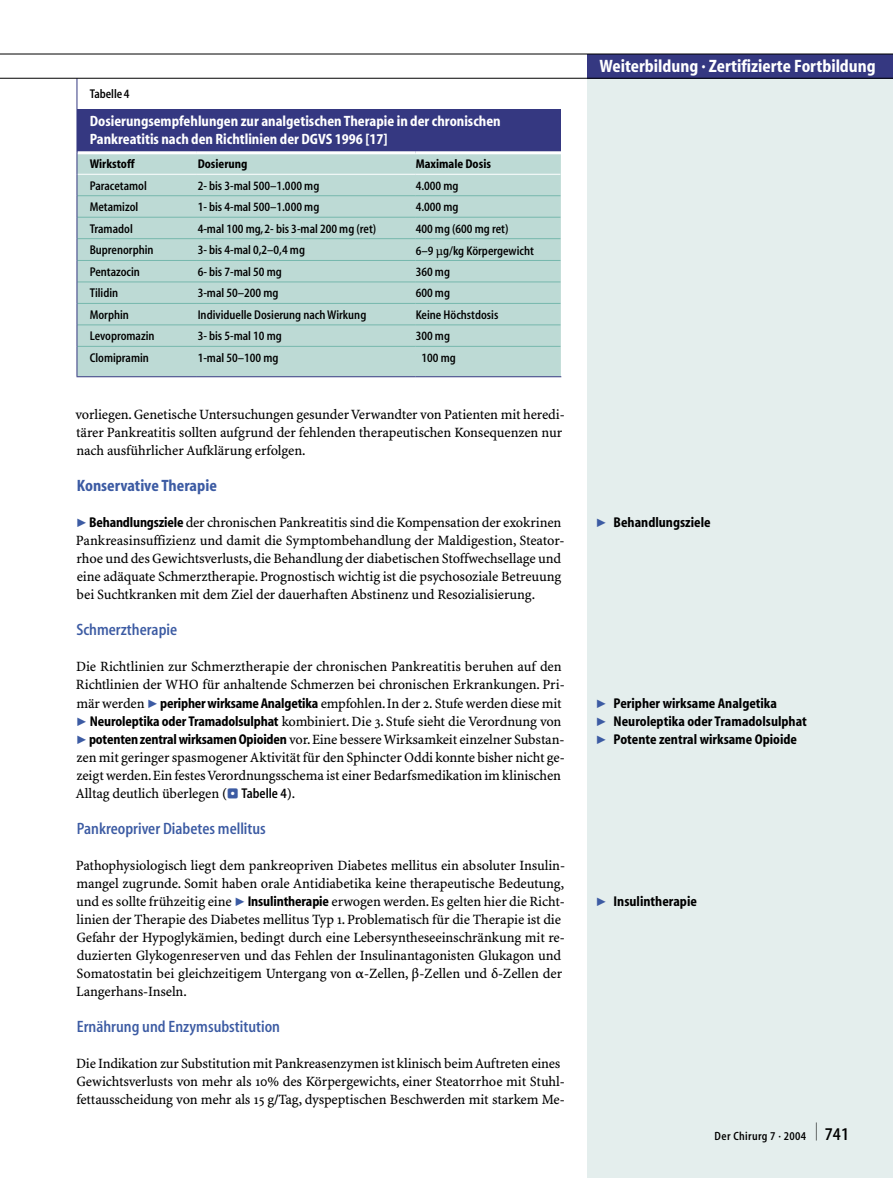
<style>
.page{position:relative;width:893px;height:1178px;background:#fff}
.page>*{position:absolute;margin:0;border:0;box-sizing:border-box;transform-origin:0 0}
.t1{font:700 condensed 18px "S Myriad";color:#fff}
.t2{font:600 condensed 16.5px "S Myriad";color:#3c5ba3}
.t3{font:700 condensed 16.5px "S Myriad";color:#3c5ba3}
.t4{font:700 condensed 15px/18px "S Myriad";color:#fff}
.t5{font:14.25px/18px "S Minion Plus";letter-spacing:-.01em;color:#000}
.t6{font:700 condensed 14.25px/18px "S Myriad";color:#000}
.t7{font:600 condensed 12.75px "S Myriad";color:#000}
.t8{font:700 condensed 12.75px "S Myriad";color:#000}
.t9{font:600 condensed 12px "S Myriad";letter-spacing:.03em;color:#000}
.s1{font-family:"S Myriad";font-weight:700;font-stretch:condensed}
.s2{font-family:"S Buttons";font-size:13.5px;color:#3c5ba3}
.s3{font-family:"S Myriad";font-weight:600;font-stretch:condensed}
.s4{font-size:18px}
</style>
<div class="page">
<div style="left:587px;top:78px;width:306px;height:1100px;background:#e4eeed"></div>
<div style="left:77px;top:109px;width:484px;height:44px;background:#353881"></div>
<div style="left:78px;top:154px;width:483px;height:222px;background:#bddad5"></div>
<hr style="left:77px;top:151px;width:120px;height:3px;background:#fff">
<hr style="left:197px;top:151px;width:219px;height:3px;background:#fff">
<hr style="left:416px;top:151px;width:145px;height:3px;background:#fff">
<hr style="left:77px;top:174px;width:120px;height:1px;background:#fff">
<hr style="left:197px;top:174px;width:219px;height:1px;background:#fff">
<hr style="left:416px;top:174px;width:144px;height:1px;background:#fff">
<hr style="left:77px;top:195px;width:120px;height:1px;background:#76b8ad">
<hr style="left:197px;top:195px;width:219px;height:1px;background:#76b8ad">
<hr style="left:416px;top:195px;width:144px;height:1px;background:#76b8ad">
<hr style="left:77px;top:217px;width:120px;height:1px;background:#76b8ad">
<hr style="left:197px;top:217px;width:219px;height:1px;background:#76b8ad">
<hr style="left:416px;top:217px;width:144px;height:1px;background:#76b8ad">
<hr style="left:77px;top:238px;width:120px;height:1px;background:#76b8ad">
<hr style="left:197px;top:238px;width:219px;height:1px;background:#76b8ad">
<hr style="left:416px;top:238px;width:144px;height:1px;background:#76b8ad">
<hr style="left:77px;top:260px;width:120px;height:1px;background:#76b8ad">
<hr style="left:197px;top:260px;width:219px;height:1px;background:#76b8ad">
<hr style="left:416px;top:260px;width:144px;height:1px;background:#76b8ad">
<hr style="left:77px;top:281px;width:120px;height:1px;background:#76b8ad">
<hr style="left:197px;top:281px;width:219px;height:1px;background:#76b8ad">
<hr style="left:416px;top:281px;width:144px;height:1px;background:#76b8ad">
<hr style="left:77px;top:303px;width:120px;height:1px;background:#76b8ad">
<hr style="left:197px;top:303px;width:219px;height:1px;background:#76b8ad">
<hr style="left:416px;top:303px;width:144px;height:1px;background:#76b8ad">
<hr style="left:77px;top:324px;width:120px;height:1px;background:#76b8ad">
<hr style="left:197px;top:324px;width:219px;height:1px;background:#76b8ad">
<hr style="left:416px;top:324px;width:144px;height:1px;background:#76b8ad">
<hr style="left:77px;top:346px;width:120px;height:1px;background:#76b8ad">
<hr style="left:197px;top:346px;width:219px;height:1px;background:#76b8ad">
<hr style="left:416px;top:346px;width:144px;height:1px;background:#76b8ad">
<hr style="left:77px;top:78px;width:1px;height:31px;background:#353881">
<hr style="left:77px;top:109px;width:1px;height:44px;background:#353881">
<svg style="left:77px;top:153px;width:1px;height:193px"></svg>
<hr style="left:77px;top:346px;width:1px;height:30px;background:#353881">
<hr style="left:77px;top:376px;width:120px;height:1px;background:#353881">
<hr style="left:197px;top:376px;width:219px;height:1px;background:#353881">
<hr style="left:416px;top:376px;width:145px;height:1px;background:#353881">
<div style="left:587px;top:54px;width:306px;height:24px;background:#353881"></div>
<hr style="left:0;top:54px;width:893px;height:1px;background:#000">
<hr style="left:0;top:78px;width:893px;height:1px;background:#000">
<svg style="left:436px;top:249px;width:7px;height:9px"></svg>
<p class="t7" style="left:90px;top:88px;width:41px">Tabelle 4</p>
<p class="t4" style="left:90px;top:113px;width:412px">Dosierungsempfehlungen zur analgetischen Therapie in der chronischen<br>Pankreatitis nach den Richtlinien der DGVS 1996 [17]</p>
<p class="t8" style="left:90px;top:158px;width:47px">Wirkstoff</p>
<p class="t8" style="left:198px;top:158px;width:51px">Dosierung</p>
<p class="t8" style="left:416px;top:158px;width:77px">Maximale Dosis</p>
<p class="t7" style="left:90px;top:179px;width:59px">Paracetamol</p>
<p class="t7" style="left:198px;top:179px;width:123px">2- bis 3-mal 500–1.000 mg</p>
<p class="t7" style="left:416px;top:179px;width:44px">4.000 mg</p>
<p class="t7" style="left:90px;top:201px;width:50px">Metamizol</p>
<p class="t7" style="left:198px;top:201px;width:123px">1- bis 4-mal 500–1.000 mg</p>
<p class="t7" style="left:416px;top:201px;width:44px">4.000 mg</p>
<p class="t7" style="left:90px;top:222px;width:45px">Tramadol</p>
<p class="t7" style="left:198px;top:222px;width:180px">4-mal 100 mg, 2- bis 3-mal 200 mg (ret)</p>
<p class="t7" style="left:416px;top:222px;width:94px">400 mg (600 mg ret)</p>
<p class="t7" style="left:90px;top:244px;width:65px">Buprenorphin</p>
<p class="t7" style="left:198px;top:244px;width:109px">3- bis 4-mal 0,2–0,4 mg</p>
<p class="t7" style="left:416px;top:244px;width:120px">6–9 g/kg Körpergewicht</p>
<p class="t7" style="left:90px;top:265px;width:52px">Pentazocin</p>
<p class="t7" style="left:198px;top:265px;width:86px">6- bis 7-mal 50 mg</p>
<p class="t7" style="left:416px;top:265px;width:36px">360 mg</p>
<p class="t7" style="left:90px;top:287px;width:30px">Tilidin</p>
<p class="t7" style="left:198px;top:287px;width:82px">3-mal 50–200 mg</p>
<p class="t7" style="left:416px;top:287px;width:36px">600 mg</p>
<p class="t7" style="left:90px;top:308px;width:41px">Morphin</p>
<p class="t7" style="left:198px;top:308px;width:170px">Individuelle Dosierung nach Wirkung</p>
<p class="t7" style="left:416px;top:308px;width:84px">Keine Höchstdosis</p>
<p class="t7" style="left:90px;top:330px;width:66px">Levopromazin</p>
<p class="t7" style="left:198px;top:330px;width:86px">3- bis 5-mal 10 mg</p>
<p class="t7" style="left:416px;top:330px;width:36px">300 mg</p>
<p class="t7" style="left:90px;top:351px;width:61px">Clomipramin</p>
<p class="t7" style="left:198px;top:351px;width:82px">1-mal 50–100 mg</p>
<p class="t7" style="left:421px;top:351px;width:36px">100 mg</p>
<p class="t5" style="left:75px;top:406px;width:491px">vorliegen. Genetische Untersuchungen gesunder Verwandter von Patienten mit heredi&shy;tärer Pankreatitis sollten aufgrund der fehlenden therapeutischen Konsequenzen nur nach ausführlicher Aufklärung erfolgen.</p>
<p class="t3" style="left:77px;top:478px;width:141px">Konservative Therapie</p>
<p class="t5" style="left:76px;top:514px;width:490px;text-indent:13px"><span class="s1">Behandlungsziele</span> der chronischen Pankreatitis sind die Kompensation der exokrinen Pankreasinsuffizienz und damit die Symptombehandlung der Maldigestion, Steator&shy;rhoe und des Gewichtsverlusts, die Behandlung der diabetischen Stoffwechsellage und eine adäquate Schmerztherapie. Prognostisch wichtig ist die psychosoziale Betreuung bei Suchtkranken mit dem Ziel der dauerhaften Abstinenz und Resozialisierung.</p>
<p class="t2" style="left:76px;top:622px;width:102px">Schmerztherapie</p>
<p class="t5" style="left:76px;top:658px;width:487px">Die Richtlinien zur Schmerztherapie der chronischen Pankreatitis beruhen auf den</p>
<p class="t5" style="left:76px;top:676px;width:490px">Richtlinien der WHO für anhaltende Schmerzen bei chronischen Erkrankungen. Pri-</p>
<p class="t5" style="left:76px;top:694px;width:487px">mär werden <span class="s1">peripher wirksame Analgetika</span> empfohlen. In der 2. Stufe werden diese mit</p>
<p class="t5" style="left:90px;top:712px;width:473px"><span class="s1">Neuroleptika oder Tramadolsulphat</span> kombiniert. Die 3. Stufe sieht die Verordnung von</p>
<p class="t5" style="left:89px;top:730px;width:477px"><span class="s1">potenten zentral wirksamen Opioiden</span> vor. Eine bessere Wirksamkeit einzelner Substan-</p>
<p class="t5" style="left:77px;top:748px;width:490px">zen mit geringer spasmogener Aktivität für den Sphincter Oddi konnte bisher nicht ge-</p>
<p class="t5" style="left:77px;top:766px;width:486px">zeigt werden. Ein festes Verordnungsschema ist einer Bedarfsmedikation im klinischen</p>
<p class="t5" style="left:76px;top:784px;width:221px">Alltag deutlich überlegen (<span class="s2">⊡</span> <span class="s3">Tabelle 4</span>).</p>
<p class="t2" style="left:77px;top:820px;width:191px">Pankreopriver Diabetes mellitus</p>
<p class="t5" style="left:76px;top:856px;width:491px">Pathophysiologisch liegt dem pankreopriven Diabetes mellitus ein absoluter Insulin&shy;mangel zugrunde. Somit haben orale Antidiabetika keine therapeutische Bedeutung, und es sollte frühzeitig eine <span class="s1">Insulintherapie</span> erwogen werden. Es gelten hier die Richt&shy;linien der Therapie des Diabetes mellitus Typ 1. Problematisch für die Therapie ist die Gefahr der Hypoglykämien, bedingt durch eine Lebersyntheseeinschränkung mit re&shy;duzierten Glykogenreserven und das Fehlen der Insulinantagonisten Glukagon und Somatostatin bei gleichzeitigem Untergang von -Zellen, -Zellen und -Zellen der Langerhans-Inseln.</p>
<p class="t2" style="left:77px;top:1018px;width:205px">Ernährung und Enzymsubstitution</p>
<p class="t5" style="left:76px;top:1054px;width:490px">Die Indikation zur Substitution mit Pankreasenzymen ist klinisch beim Auftreten eines<br>Gewichtsverlusts von mehr als 10% des Körpergewichts, einer Steatorrhoe mit Stuhl&shy;fettausscheidung von mehr als 15 g/Tag, dyspeptischen Beschwerden mit starkem Me-</p>
<p class="t1" style="left:600px;top:57px;width:278px">Weiterbildung · Zertifizierte Fortbildung</p>
<p class="t6" style="left:614px;top:514px;width:99px">Behandlungsziele</p>
<p class="t6" style="left:614px;top:694px;width:195px">Peripher wirksame Analgetika<br>Neuroleptika oder Tramadolsulphat<br>Potente zentral wirksame Opioide</p>
<p class="t6" style="left:614px;top:892px;width:85px">Insulintherapie</p>
<p class="t9" style="left:715px;top:1129px;width:136px">Der Chirurg 7 · 2004 <sup>|</sup> <span class="s4">741</span></p>
</div>
